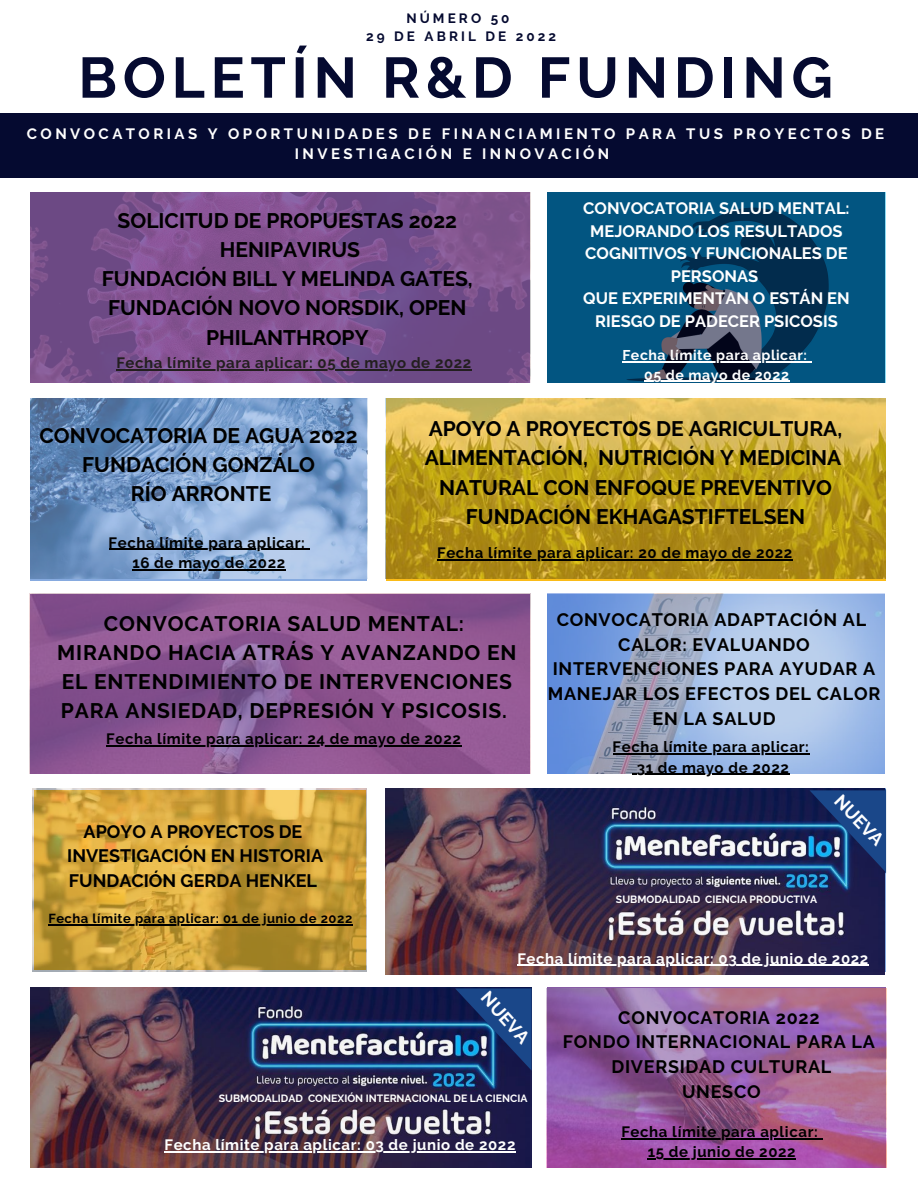
<style>
.page{position:relative;width:918px;height:1188px;background:#fff}
.page>*{position:absolute;margin:0;border:0;box-sizing:border-box;transform-origin:0 0}
.t1{font:700 57px "Raleway";letter-spacing:.1em;color:#050a30}
.t2{font:700 21px/29.2px "Raleway";color:#000;text-align:center}
.t3{font:700 21px/29.2px "Raleway";letter-spacing:.04em;color:#000}
.t4{font:700 18px/24.8px "Raleway";letter-spacing:.04em;color:#000;text-align:center}
.t5{font:700 18px "Raleway";color:#000}
.t6{font:700 18px "Raleway";color:#fff}
.t7{font:700 16.5px/22.5px "Raleway";color:#fff;text-align:center}
.t8{font:700 15px "Raleway";letter-spacing:.04em;color:#000}
.t9{font:700 15px/20.2px "Raleway";letter-spacing:.23em;color:#fff;text-align:center}
.t10{font:700 15px "Raleway";letter-spacing:.04em;color:#fff}
.t11{font:700 15px "Raleway";letter-spacing:.04em;color:#231f1f}
.t12{font:700 14.1px "Raleway";letter-spacing:.04em;color:#fff}
.t13{font:700 13.5px "Raleway";letter-spacing:.23em;color:#050a30}
.t14{font:700 13.05px "Raleway";letter-spacing:.04em;color:#000}
.t15{font:700 10.5px "Raleway";color:#fff}
</style>
<div class="page">
<div style="left:0;top:114px;width:918px;height:64px;background:#050a30"></div>
<img style="left:31px;top:192px;width:499px;height:191px">
<img style="left:547px;top:192px;width:339px;height:191px">
<img style="left:31px;top:399px;width:336px;height:180px">
<img style="left:386px;top:399px;width:499px;height:180px">
<img style="left:30px;top:594px;width:500px;height:180px">
<img style="left:547px;top:594px;width:338px;height:180px">
<img style="left:386px;top:789px;width:499px;height:185px">
<svg style="left:810px;top:789px;width:76px;height:85px;background:#1c427d"></svg>
<img style="left:32px;top:789px;width:334px;height:183px">
<hr style="left:48px;top:924px;width:305px;height:2px;background:#000">
<img style="left:31px;top:988px;width:500px;height:180px">
<svg style="left:455px;top:988px;width:77px;height:83px;background:#1a417c"></svg>
<hr style="left:116px;top:369px;width:356px;height:1px;background:#231f1f">
<hr style="left:622px;top:362px;width:186px;height:1px;background:#fff">
<hr style="left:644px;top:381px;width:146px;height:1px;background:#fff">
<hr style="left:109px;top:549px;width:197px;height:1px;background:#000">
<hr style="left:132px;top:569px;width:154px;height:1px;background:#000">
<hr style="left:437px;top:559px;width:356px;height:1px;background:#000">
<hr style="left:106px;top:745px;width:355px;height:1px;background:#000">
<hr style="left:613px;top:753px;width:197px;height:2px;background:#000">
<hr style="left:637px;top:774px;width:153px;height:1px;background:#000">
<hr style="left:517px;top:965px;width:352px;height:1px;background:#fff">
<hr style="left:165px;top:1151px;width:351px;height:1px;background:#fff">
<img style="left:547px;top:988px;width:340px;height:179px">
<hr style="left:621px;top:1138px;width:197px;height:1px;background:#000">
<hr style="left:648px;top:1159px;width:148px;height:1px;background:#000">
<p class="t13" style="left:406px;top:10px;width:105px">NÚMERO 50</p>
<p class="t13" style="left:366px;top:28px;width:192px">29 DE ABRIL DE 2022</p>
<p class="t1" style="left:78px;top:44px;width:756px">BOLETÍN R&amp;D FUNDING</p>
<p class="t9" style="left:27px;top:124px;width:859px">CONVOCATORIAS Y OPORTUNIDADES DE FINANCIAMIENTO PARA TUS PROYECTOS DE<br>INVESTIGACIÓN E INNOVACIÓN</p>
<p class="t2" style="left:118px;top:206px;width:341px">SOLICITUD DE PROPUESTAS 2022</p>
<p class="t2" style="left:220px;top:235px;width:142px">HENIPAVIRUS</p>
<p class="t2" style="left:102px;top:264px;width:372px">FUNDACIÓN BILL Y MELINDA GATES,<br>FUNDACIÓN NOVO NORSDIK, OPEN<br>PHILANTHROPY</p>
<p class="t11" style="left:116px;top:354px;width:357px">Fecha límite para aplicar: 05 de mayo de 2022</p>
<p class="t7" style="left:583px;top:197px;width:268px">CONVOCATORIA SALUD MENTAL:</p>
<p class="t7" style="left:590px;top:220px;width:254px">MEJORANDO LOS RESULTADOS</p>
<p class="t7" style="left:585px;top:242px;width:264px">COGNITIVOS Y FUNCIONALES DE<br>PERSONAS</p>
<p class="t7" style="left:583px;top:287px;width:268px">QUE EXPERIMENTAN O ESTÁN EN<br>RIESGO DE PADECER PSICOSIS</p>
<p class="t12" style="left:622px;top:347px;width:186px">Fecha límite para aplicar:</p>
<p class="t12" style="left:644px;top:366px;width:146px">05 de mayo de 2022</p>
<p class="t2" style="left:40px;top:421px;width:320px">CONVOCATORIA DE AGUA 2022</p>
<p class="t2" style="left:82px;top:450px;width:234px">FUNDACIÓN GONZÁLO</p>
<p class="t2" style="left:131px;top:479px;width:142px">RÍO ARRONTE</p>
<p class="t8" style="left:109px;top:534px;width:198px">Fecha límite para aplicar:</p>
<p class="t8" style="left:132px;top:554px;width:154px">16 de mayo de 2022</p>
<p class="t2" style="left:425px;top:414px;width:419px;text-align:left">APOYO A PROYECTOS DE AGRICULTURA,<br>ALIMENTACIÓN, NUTRICIÓN Y MEDICINA</p>
<p class="t2" style="left:439px;top:473px;width:394px">NATURAL CON ENFOQUE PREVENTIVO</p>
<p class="t2" style="left:466px;top:502px;width:341px">FUNDACIÓN EKHAGASTIFTELSEN</p>
<p class="t8" style="left:437px;top:544px;width:357px">Fecha límite para aplicar: 20 de mayo de 2022</p>
<p class="t3" style="left:104px;top:609px;width:362px">CONVOCATORIA SALUD MENTAL:</p>
<p class="t3" style="left:57px;top:638px;width:461px">MIRANDO HACIA ATRÁS Y AVANZANDO EN</p>
<p class="t3" style="left:61px;top:667px;width:453px">EL ENTENDIMIENTO DE INTERVENCIONES<br>PARA ANSIEDAD, DEPRESIÓN Y PSICOSIS.</p>
<p class="t8" style="left:106px;top:730px;width:356px">Fecha límite para aplicar: 24 de mayo de 2022</p>
<p class="t5" style="left:84px;top:821px;width:220px">APOYO A PROYECTOS DE</p>
<p class="t5" style="left:67px;top:845px;width:257px">INVESTIGACIÓN EN HISTORIA</p>
<p class="t5" style="left:69px;top:870px;width:250px">FUNDACIÓN GERDA HENKEL</p>
<p class="t14" style="left:48px;top:911px;width:306px">Fecha límite para aplicar: 01 de junio de 2022</p>
<p class="t4" style="left:557px;top:607px;width:311px">CONVOCATORIA ADAPTACIÓN AL</p>
<p class="t4" style="left:548px;top:632px;width:334px">CALOR: EVALUANDO<br>INTERVENCIONES PARA AYUDAR A<br>MANEJAR LOS EFECTOS DEL CALOR<br>EN LA SALUD</p>
<p class="t8" style="left:613px;top:738px;width:198px">Fecha límite para aplicar:</p>
<p class="t8" style="left:637px;top:758px;width:154px">31 de mayo de 2022</p>
<p class="t6" style="left:845px;top:790px;width:64px;rotate:46deg">NUEVA</p>
<p class="t15" style="left:616px;top:893px;width:203px">SUBMODALIDAD CIENCIA PRODUCTIVA</p>
<p class="t10" style="left:517px;top:949px;width:352px">Fecha límite para aplicar: 03 de junio de 2022</p>
<p class="t6" style="left:492px;top:987px;width:64px;rotate:48deg">NUEVA</p>
<p class="t15" style="left:219px;top:1092px;width:310px">SUBMODALIDAD CONEXIÓN INTERNACIONAL DE LA CIENCIA</p>
<p class="t10" style="left:165px;top:1136px;width:352px">Fecha límite para aplicar: 03 de junio de 2022</p>
<p class="t4" style="left:618px;top:1005px;width:203px">CONVOCATORIA 2022</p>
<p class="t4" style="left:563px;top:1030px;width:313px">FONDO INTERNACIONAL PARA LA</p>
<p class="t4" style="left:611px;top:1054px;width:221px">DIVERSIDAD CULTURAL</p>
<p class="t4" style="left:682px;top:1079px;width:80px">UNESCO</p>
<p class="t8" style="left:621px;top:1123px;width:198px">Fecha límite para aplicar:</p>
<p class="t8" style="left:648px;top:1143px;width:149px">15 de junio de 2022</p>
</div>
